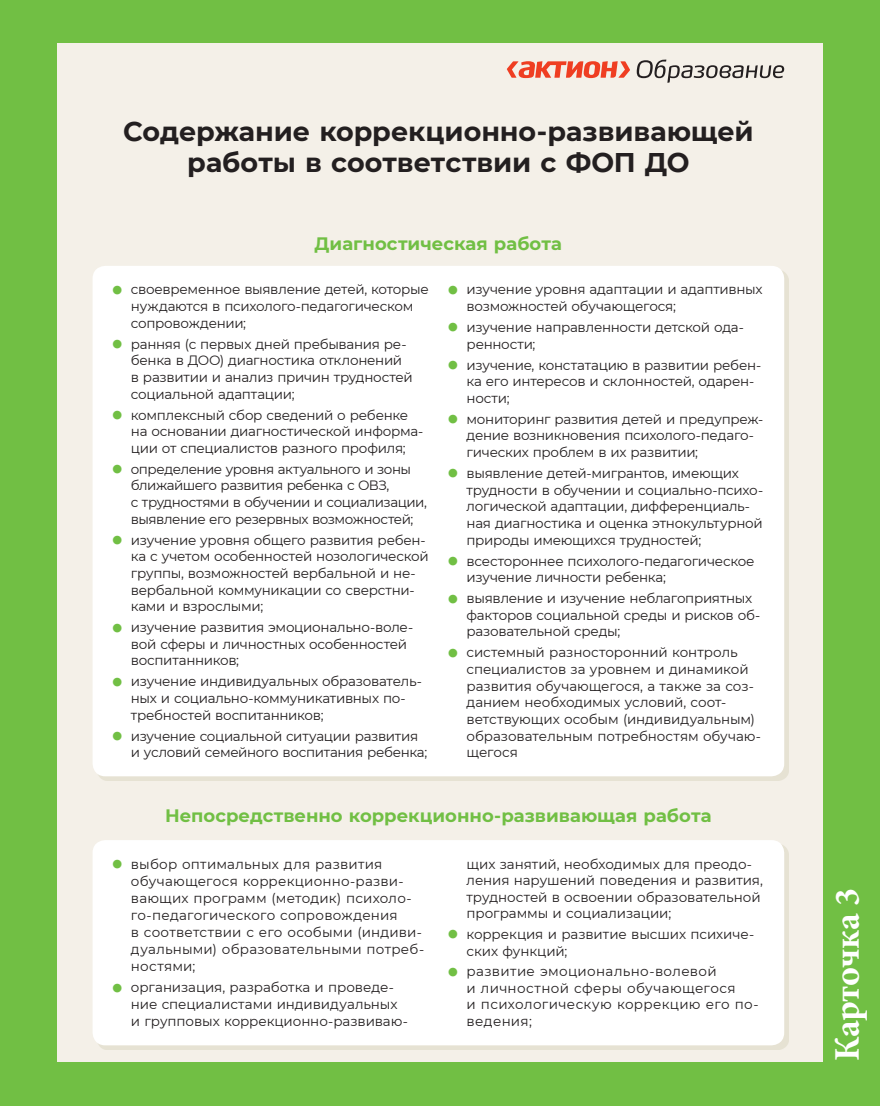
<style>
.page{position:relative;width:880px;height:1106px;background:#fff}
.page>*{position:absolute;margin:0;border:0;box-sizing:border-box;transform-origin:0 0}
.t1{font:700 36px "Minion Pro";letter-spacing:-.015em;color:#fff}
.t2{font:700 27px/31.5px "Montserrat";color:#231f20;text-align:center}
.t3{font:700 18px "Montserrat";color:#71bf44}
.t4{font:13.5px/16.6px "Montserrat";letter-spacing:-.02em;color:#231f20}
.t5{font:13.5px/17px "Montserrat";letter-spacing:.015em;color:#231f20}
.t6{font:13.5px/16.5px "Montserrat";letter-spacing:.025em;color:#231f20}
.s1{color:#71bf44}
</style>
<div class="page">
<div style="left:0;top:0;width:879px;height:1106px;background:#71bf44"></div>
<div style="left:57px;top:44px;width:765px;height:1018px;background:#f4f0e8"></div>
<svg style="left:506px;top:61px;width:123px;height:17px"></svg>
<svg style="left:636px;top:60px;width:147px;height:23px"></svg>
<div style="left:92px;top:266px;width:691px;height:510px;background:#fff;border-radius:13px"></div>
<svg style="left:98px;top:844px;width:690px;height:205px;fill:#e6e2d3"></svg>
<div style="left:92px;top:840px;width:691px;height:205px;background:#fff;border-radius:13px"></div>
<h2 class="t2" style="left:123px;top:114px;width:632px">Содержание коррекционно-развивающей работы в соответствии с ФОП ДО</h2>
<h3 class="t3" style="left:314px;top:230px;width:249px">Диагностическая работа</h3>
<p class="t4" style="left:131px;top:281px;width:299px;text-indent:-19px"><span class="s1">•</span> своевременное выявление детей, которые нуждаются в психолого-педагогическом сопровождении;</p>
<p class="t4" style="left:131px;top:335px;width:283px;text-indent:-19px"><span class="s1">•</span> ранняя (с первых дней пребывания ре&shy;бенка в ДОО) диагностика отклонений в развитии и анализ причин трудностей социальной адаптации;</p>
<p class="t4" style="left:131px;top:406px;width:294px;text-indent:-19px"><span class="s1">•</span> комплексный сбор сведений о ребенке на основании диагностической информа&shy;ции от специалистов разного профиля;</p>
<p class="t4" style="left:131px;top:460px;width:297px;text-indent:-19px"><span class="s1">•</span> определение уровня актуального и зоны ближайшего развития ребенка с ОВЗ,<br>с трудностями в обучении и социализации, выявление его резервных возможностей;</p>
<p class="t4" style="left:131px;top:531px;width:299px;text-indent:-19px"><span class="s1">•</span> изучение уровня общего развития ребен&shy;ка с учетом особенностей нозологической группы, возможностей вербальной и не&shy;вербальной коммуникации со сверстни&shy;ками и взрослыми;</p>
<p class="t4" style="left:131px;top:618px;width:284px;text-indent:-19px"><span class="s1">•</span> изучение развития эмоционально-воле&shy;вой сферы и личностных особенностей воспитанников;</p>
<p class="t4" style="left:131px;top:672px;width:292px;text-indent:-19px"><span class="s1">•</span> изучение индивидуальных образователь&shy;ных и социально-коммуникативных по&shy;требностей воспитанников;</p>
<p class="t4" style="left:131px;top:727px;width:298px;text-indent:-19px"><span class="s1">•</span> изучение социальной ситуации развития и условий семейного воспитания ребенка;</p>
<p class="t4" style="left:466px;top:281px;width:297px;text-indent:-19px"><span class="s1">•</span> изучение уровня адаптации и адаптивных возможностей обучающегося;</p>
<p class="t4" style="left:466px;top:318px;width:279px;text-indent:-19px"><span class="s1">•</span> изучение направленности детской ода&shy;ренности;</p>
<p class="t4" style="left:466px;top:356px;width:296px;text-indent:-19px"><span class="s1">•</span> изучение, констатацию в развитии ребен&shy;ка его интересов и склонностей, одарен&shy;ности;</p>
<p class="t4" style="left:466px;top:410px;width:298px;text-indent:-19px"><span class="s1">•</span> мониторинг развития детей и предупреж&shy;дение возникновения психолого-педаго&shy;гических проблем в их развитии;</p>
<p class="t4" style="left:466px;top:464px;width:298px;text-indent:-19px"><span class="s1">•</span> выявление детей-мигрантов, имеющих трудности в обучении и социально-психо&shy;логической адаптации, дифференциаль&shy;ная диагностика и оценка этнокультурной природы имеющихся трудностей;</p>
<p class="t4" style="left:466px;top:552px;width:289px;text-indent:-19px"><span class="s1">•</span> всестороннее психолого-педагогическое изучение личности ребенка;</p>
<p class="t4" style="left:466px;top:589px;width:295px;text-indent:-19px"><span class="s1">•</span> выявление и изучение неблагоприятных факторов социальной среды и рисков об&shy;разовательной среды;</p>
<p class="t4" style="left:466px;top:643px;width:296px;text-indent:-19px"><span class="s1">•</span> системный разносторонний контроль специалистов за уровнем и динамикой развития обучающегося, а также за соз&shy;данием необходимых условий, соот&shy;ветствующих особым (индивидуальным) образовательным потребностям обучаю&shy;щегося</p>
<h3 class="t3" style="left:165px;top:803px;width:548px">Непосредственно коррекционно-развивающая работа</h3>
<p class="t5" style="left:131px;top:855px;width:295px;text-indent:-19px"><span class="s1">•</span> выбор оптимальных для развития обучающегося коррекционно-разви&shy;вающих программ (методик) психоло&shy;го-педагогического сопровождения<br>в соответствии с его особыми (индиви&shy;дуальными) образовательными потреб&shy;ностями;</p>
<p class="t4" style="left:131px;top:978px;width:278px;text-indent:-19px"><span class="s1">•</span> организация, разработка и проведе&shy;ние специалистами индивидуальных и групповых коррекционно-развиваю-</p>
<p class="t4" style="left:466px;top:855px;width:298px">щих занятий, необходимых для преодо&shy;ления нарушений поведения и развития, трудностей в освоении образовательной программы и социализации;</p>
<p class="t4" style="left:466px;top:925px;width:289px;text-indent:-19px"><span class="s1">•</span> коррекция и развитие высших психиче&shy;ских функций;</p>
<p class="t6" style="left:466px;top:962px;width:293px;text-indent:-19px"><span class="s1">•</span> развитие эмоционально-волевой<br>и личностной сферы обучающегося<br>и психологическую коррекцию его по&shy;ведения;</p>
<h1 class="t1" style="left:821px;top:1061px;width:174px;rotate:-90deg">Карточка 3</h1>
</div>
